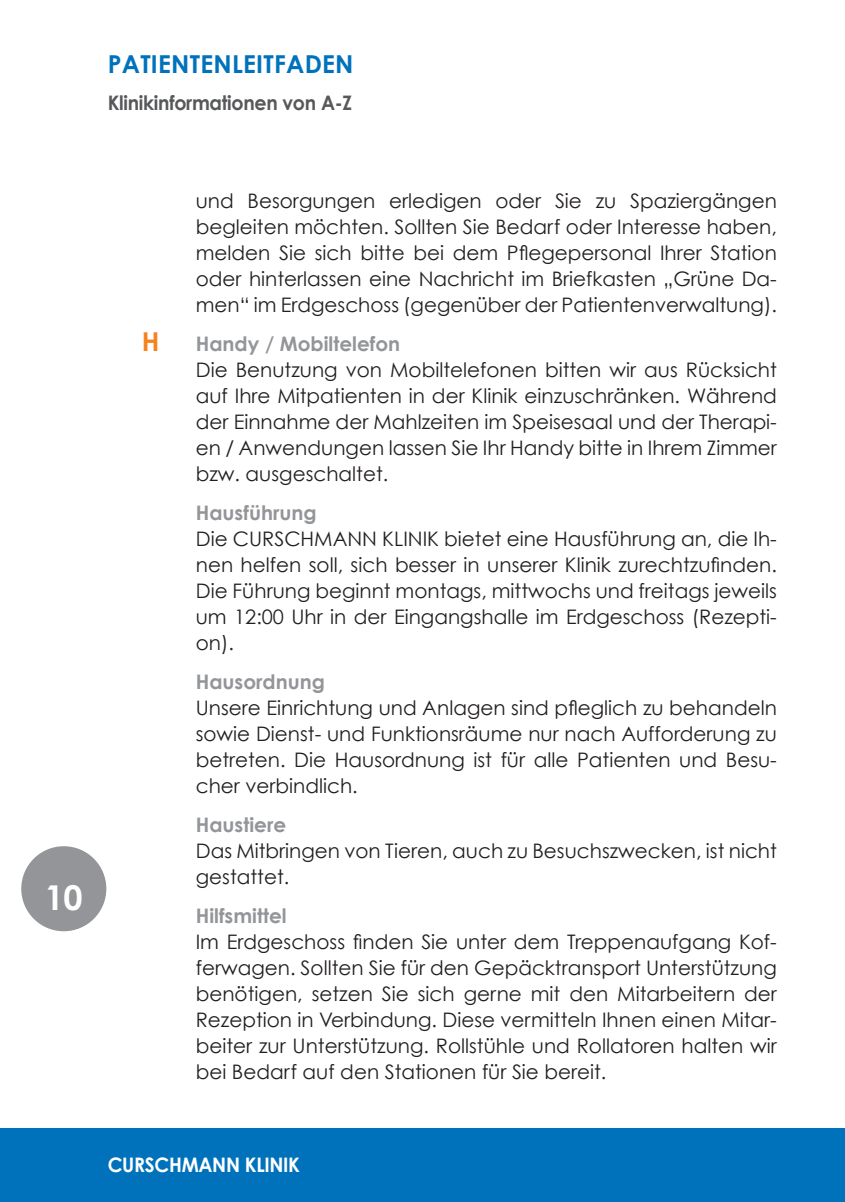
<style>
.page{position:relative;width:845px;height:1202px;background:#fff}
.page>*{position:absolute;margin:0;border:0;box-sizing:border-box;transform-origin:0 0}
.t1{font:700 34.2px "Century Gothic";color:#fff}
.t2{font:700 26px "Century Gothic";color:#f58220}
.t3{font:700 24.6px "Century Gothic";letter-spacing:.01em;color:#0072bc}
.t4{font:20px/26px "Century Gothic";color:#231f20;text-align:justify}
.t5{font:700 20px "Century Gothic";color:#939598}
.t6{font:700 20px "Century Gothic";letter-spacing:-.015em;color:#57585a;scale:.95 1}
.t7{font:700 20px "Century Gothic";letter-spacing:-.015em;color:#fff;scale:.95 1}
</style>
<div class="page">
<div style="left:0;top:1128px;width:845px;height:74px;background:#0072bc"></div>
<div style="left:21px;top:846px;width:85px;height:85px;background:#939598;border-radius:50%"></div>
<p class="t3" style="left:108px;top:50px;width:247px">PATIENTENLEITFADEN</p>
<p class="t6" style="left:108px;top:95px;width:258px">Klinikinformationen von A-Z</p>
<h1 class="t1" style="left:45px;top:883px;width:39px">10</h1>
<p class="t4" style="left:196px;top:189px;width:582px">und Besorgungen erledigen oder Sie zu Spaziergängen begleiten möchten. Sollten Sie Bedarf oder Interesse haben, melden Sie sich bitte bei dem Pflegepersonal Ihrer Station oder hinterlassen eine Nachricht im Briefkasten „Grüne Da&shy;men“ im Erdgeschoss (gegenüber der Patientenverwaltung).</p>
<h2 class="t2" style="left:142px;top:331px;width:19px">H</h2>
<p class="t5" style="left:196px;top:335px;width:206px">Handy / Mobiltelefon</p>
<p class="t4" style="left:196px;top:358px;width:582px">Die Benutzung von Mobiltelefonen bitten wir aus Rücksicht auf Ihre Mitpatienten in der Klinik einzuschränken. Während der Einnahme der Mahlzeiten im Speisesaal und der Therapi&shy;en / Anwendungen lassen Sie Ihr Handy bitte in Ihrem Zimmer bzw. ausgeschaltet.</p>
<p class="t5" style="left:196px;top:504px;width:122px">Hausführung</p>
<p class="t4" style="left:196px;top:527px;width:582px">Die CURSCHMANN KLINIK bietet eine Hausführung an, die Ih&shy;nen helfen soll, sich besser in unserer Klinik zurechtzufinden.<br>Die Führung beginnt montags, mittwochs und freitags jeweils um 12:00 Uhr in der Eingangshalle im Erdgeschoss (Rezepti&shy;on).</p>
<p class="t5" style="left:196px;top:673px;width:131px">Hausordnung</p>
<p class="t4" style="left:196px;top:694px;width:582px">Unsere Einrichtung und Anlagen sind pfleglich zu behandeln sowie Dienst- und Funktionsräume nur nach Aufforderung zu betreten. Die Hausordnung ist für alle Patienten und Besu&shy;cher verbindlich.</p>
<p class="t5" style="left:196px;top:816px;width:92px">Haustiere</p>
<p class="t4" style="left:196px;top:839px;width:582px">Das Mitbringen von Tieren, auch zu Besuchszwecken, ist nicht gestattet.</p>
<p class="t5" style="left:196px;top:907px;width:92px">Hilfsmittel</p>
<p class="t4" style="left:196px;top:928px;width:582px">Im Erdgeschoss finden Sie unter dem Treppenaufgang Kof&shy;ferwagen. Sollten Sie für den Gepäcktransport Unterstützung benötigen, setzen Sie sich gerne mit den Mitarbeitern der Rezeption in Verbindung. Diese vermitteln Ihnen einen Mitar&shy;beiter zur Unterstützung. Rollstühle und Rollatoren halten wir bei Bedarf auf den Stationen für Sie bereit.</p>
<p class="t7" style="left:108px;top:1156px;width:204px">CURSCHMANN KLINIK</p>
</div>
